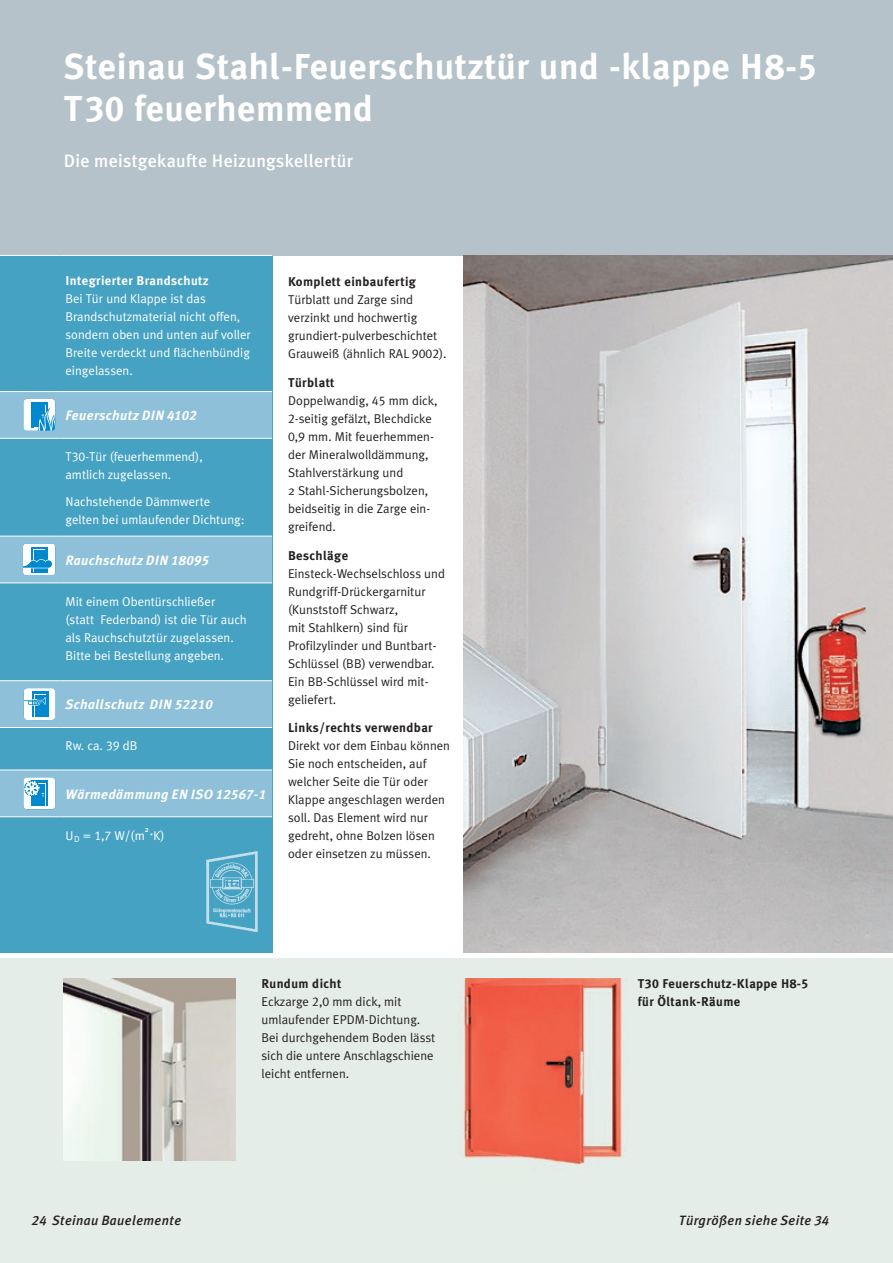
<style>
.page{position:relative;width:893px;height:1263px;background:#fff}
.page>*{position:absolute;margin:0;border:0;box-sizing:border-box;transform-origin:0 0}
.t1{font:700 36px/42px "Meta Plus";letter-spacing:.015em;color:#fff}
.t2{font:500 18px "Meta Plus";letter-spacing:.015em;color:#fff}
.t3{font:italic 700 13.5px "Meta Plus";letter-spacing:.03em;color:#fff}
.t4{font:italic 500 13.5px "Meta Plus";letter-spacing:.03em;color:#231f20}
.t5{font:12.75px/18px "Meta Plus Normal";color:#231f20}
.t6{font:12.75px/18px "Meta Plus Normal";color:#fff}
.t7{font:700 12.75px/18px "Meta Plus";letter-spacing:.03em;color:#231f20}
.t8{font:700 12.75px "Meta Plus";letter-spacing:.03em;color:#fff}
.s1{font-family:"Meta Plus Bold Caps";font-weight:400}
.s2{font-family:"Meta Plus Normal Caps"}
.s3{font-family:"Meta Plus";font-weight:500}
.s4{font-family:"Meta Plus Medium Caps";font-weight:400}
</style>
<div class="page">
<div style="left:0;top:255px;width:272px;height:697px;background:#45a2c3"></div>
<div style="left:0;top:959px;width:893px;height:304px;background:#e4ede8"></div>
<div style="left:0;top:0;width:893px;height:255px;background:#b6c2c9"></div>
<img style="left:463px;top:255px;width:430px;height:697px">
<img style="left:64px;top:978px;width:172px;height:183px">
<svg style="left:0;top:392px;width:272px;height:424px"></svg>
<hr style="left:0;top:255px;width:60px;height:1px;background:#fff">
<hr style="left:60px;top:255px;width:212px;height:1px;background:#fff">
<hr style="left:0;top:536px;width:60px;height:1px;background:#fff">
<hr style="left:60px;top:536px;width:212px;height:1px;background:#fff">
<hr style="left:0;top:583px;width:60px;height:1px;background:#fff">
<hr style="left:60px;top:583px;width:212px;height:1px;background:#fff">
<hr style="left:0;top:680px;width:60px;height:1px;background:#fff">
<hr style="left:60px;top:680px;width:212px;height:1px;background:#fff">
<hr style="left:0;top:727px;width:60px;height:1px;background:#fff">
<hr style="left:60px;top:727px;width:212px;height:1px;background:#fff">
<hr style="left:0;top:770px;width:60px;height:1px;background:#fff">
<hr style="left:60px;top:770px;width:212px;height:1px;background:#fff">
<hr style="left:0;top:816px;width:60px;height:1px;background:#fff">
<hr style="left:60px;top:816px;width:212px;height:1px;background:#fff">
<hr style="left:0;top:391px;width:60px;height:1px;background:#fff">
<hr style="left:60px;top:391px;width:212px;height:1px;background:#fff">
<hr style="left:0;top:438px;width:60px;height:1px;background:#fff">
<hr style="left:60px;top:438px;width:212px;height:1px;background:#fff">
<svg style="left:23px;top:399px;width:32px;height:32px"></svg>
<svg style="left:23px;top:543px;width:32px;height:33px"></svg>
<svg style="left:24px;top:688px;width:31px;height:32px"></svg>
<svg style="left:23px;top:777px;width:32px;height:32px"></svg>
<img style="left:206px;top:851px;width:52px;height:81px">
<img style="left:463px;top:978px;width:159px;height:187px">
<h1 class="t1" style="left:64px;top:45px;width:755px">Steinau Stahl-Feuerschutztür und -klappe H<span class="s1">8-5<br></span>T<span class="s1">30</span> feuerhemmend</h1>
<h2 class="t2" style="left:64px;top:151px;width:291px">Die meistgekaufte Heizungskellertür</h2>
<p class="t8" style="left:66px;top:273px;width:145px">Integrierter Brandschutz</p>
<p class="t6" style="left:66px;top:289px;width:187px">Bei Tür und Klappe ist das<br>Brandschutzmaterial nicht offen, sondern oben und unten auf voller<br>Breite verdeckt und flächenbündig eingelassen.</p>
<p class="t3" style="left:66px;top:408px;width:133px">Feuerschutz DIN <span class="s1">4102</span></p>
<p class="t6" style="left:66px;top:448px;width:139px">T<span class="s2">30</span>-Tür (feuerhemmend), amtlich zugelassen.</p>
<p class="t6" style="left:66px;top:492px;width:181px">Nachstehende Dämmwerte gelten bei umlaufender Dichtung:</p>
<p class="t3" style="left:66px;top:552px;width:145px">Rauchschutz DIN <span class="s1">18095</span></p>
<p class="t6" style="left:66px;top:592px;width:183px">Mit einem Obentürschließer (statt Federband) ist die Tür auch als Rauchschutztür zugelassen.<br>Bitte bei Bestellung angeben.</p>
<p class="t3" style="left:66px;top:697px;width:149px">Schallschutz DIN <span class="s1">52210</span></p>
<p class="t6" style="left:66px;top:737px;width:73px">Rw. ca. <span class="s2">39</span> dB</p>
<p class="t3" style="left:66px;top:786px;width:202px">Wärmedämmung EN ISO <span class="s1">12567-1</span></p>
<p class="t6" style="left:66px;top:826px;width:101px">U<sub>D</sub> = <span class="s2">1,7</span> W/(m<sup>2</sup><span class="s3">·</span>K)</p>
<p class="t7" style="left:288px;top:273px;width:129px">Komplett einbaufertig</p>
<p class="t5" style="left:288px;top:291px;width:160px">Türblatt und Zarge sind verzinkt und hochwertig grundiert-pulverbeschichtet<br>Grauweiß (ähnlich RAL <span class="s2">9002</span>).</p>
<p class="t7" style="left:288px;top:373px;width:48px">Türblatt</p>
<p class="t5" style="left:288px;top:391px;width:151px">Doppelwandig, <span class="s2">45</span> mm dick,<br><span class="s2">2</span>-seitig gefälzt, Blechdicke<br><span class="s2">0,9</span> mm. Mit feuerhemmen&shy;der Mineralwolldämmung,<br>Stahlverstärkung und<br>2 Stahl-Sicherungsbolzen, beidseitig in die Zarge ein&shy;greifend.</p>
<p class="t7" style="left:288px;top:546px;width:62px">Beschläge</p>
<p class="t5" style="left:288px;top:564px;width:158px">Einsteck-Wechselschloss und<br>Rundgriff-Drückergarnitur (Kunststoff Schwarz,<br>mit Stahlkern) sind für<br>Profilzylinder und Buntbart-<br>Schlüssel (BB) verwendbar.<br>Ein BB-Schlüssel wird mit&shy;geliefert.</p>
<p class="t7" style="left:288px;top:719px;width:146px">Links/rechts verwendbar</p>
<p class="t5" style="left:288px;top:737px;width:163px">Direkt vor dem Einbau können<br>Sie noch entscheiden, auf welcher Seite die Tür oder<br>Klappe angeschlagen werden soll. Das Element wird nur gedreht, ohne Bolzen lösen oder einsetzen zu müssen.</p>
<p class="t7" style="left:261px;top:974px;width:81px">Rundum dicht</p>
<p class="t5" style="left:261px;top:992px;width:175px">Eckzarge <span class="s2">2,0</span> mm dick, mit umlaufender EPDM-Dichtung.<br>Bei durchgehendem Boden lässt sich die untere Anschlagschiene leicht entfernen.</p>
<p class="t7" style="left:638px;top:974px;width:172px">T<span class="s1">30</span> Feuerschutz-Klappe H<span class="s1">8-5 </span>für Öltank-Räume</p>
<p class="t4" style="left:32px;top:1212px;width:151px"><span class="s4">24</span> Steinau Bauelemente</p>
<p class="t4" style="left:679px;top:1212px;width:152px">Türgrößen siehe Seite <span class="s4">34</span></p>
</div>
